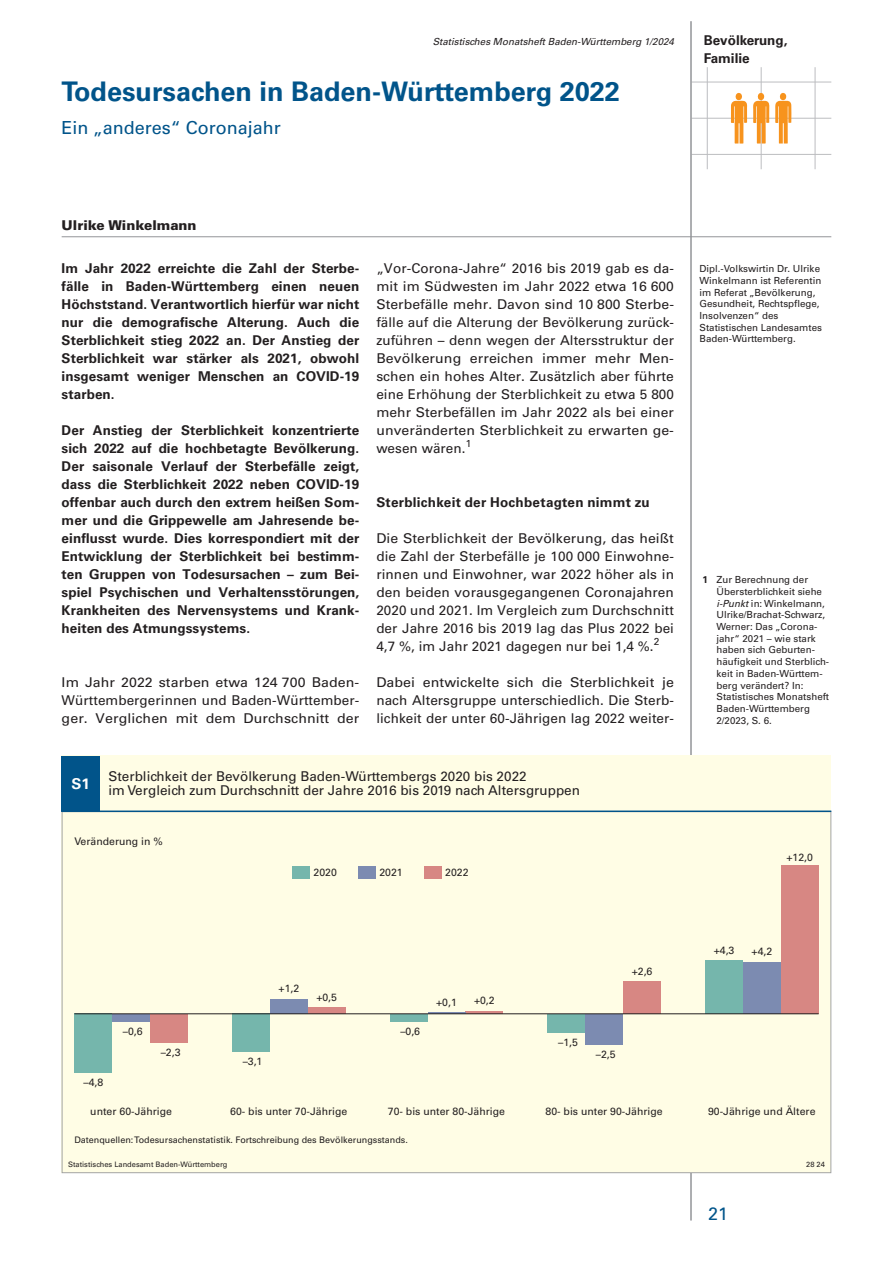
<style>
.page{position:relative;width:893px;height:1263px;background:#fff}
.page>*{position:absolute;margin:0;border:0;box-sizing:border-box;transform-origin:0 0}
.Beitragsüberschrift{font:700 27px "Univers";color:#01548a}
.Beitragsunterübersch{font:18px "Univers";color:#01548a}
.t1{font:700 15px "Univers";color:#fff}
.Kapitelanfang{font:700 13.5px/18px "Univers";letter-spacing:.005em;color:#231f20;text-align:justify}
.Fließtext{font:13.5px/18px "Univers";letter-spacing:.005em;color:#231f20;text-align:justify}
.Fließtext-2{font:13.5px/18px "Univers";letter-spacing:.005em;color:#231f20;text-align:justify;scale:1.04 1}
.Fließtext-3{font:13.5px/18px "Univers";letter-spacing:.005em;color:#231f20;text-align:justify;scale:1.05 1}
.Kapitelzwischenübers{font:700 13.5px "Univers";letter-spacing:.02em;color:#231f20}
.Kopfzeile_Beitragsth{font:700 13.5px/18px "Univers";color:#231f20}
.t2{font:900 13.5px "Univers";color:#231f20}
.t3{font:10.5px "Univers";color:#231f20}
.t4{font:9.75px/11.7px "Univers";color:#231f20}
.Kopfzeile_Ausgabe{font:italic 9.75px "Univers";color:#231f20}
.t5{font:9px "Univers";color:#231f20}
.t6{font:7.5px "Univers";color:#231f20}
.s1{font-weight:700}
.s2{font-style:italic}
</style>
<div class="page">
<hr style="left:691px;top:82px;width:140px;height:1px;background:#bcbdc0">
<hr style="left:691px;top:118px;width:140px;height:1px;background:#bcbdc0">
<hr style="left:691px;top:154px;width:140px;height:1px;background:#bcbdc0">
<hr style="left:707px;top:67px;width:1px;height:102px;background:#bcbdc0">
<hr style="left:761px;top:67px;width:1px;height:102px;background:#bcbdc0">
<hr style="left:815px;top:67px;width:1px;height:102px;background:#bcbdc0">
<svg style="left:731px;top:93px;width:16px;height:51px"></svg>
<svg style="left:775px;top:93px;width:16px;height:51px"></svg>
<svg style="left:753px;top:93px;width:16px;height:51px"></svg>
<hr style="left:62px;top:236px;width:769px;height:1px;background:#939598">
<hr style="left:691px;top:21px;width:1px;height:1199px;background:#939598">
<div style="left:62px;top:756px;width:769px;height:417px;background:#fffde5"></div>
<div style="left:62px;top:756px;width:38px;height:56px;background:#01548a"></div>
<svg style="left:62px;top:812px;width:769px;height:361px"></svg>
<div style="left:150px;top:1014px;width:38px;height:28px;background:#d78783"></div>
<div style="left:112px;top:1014px;width:38px;height:7px;background:#7c8bb1"></div>
<div style="left:74px;top:1014px;width:38px;height:59px;background:#75b6ac"></div>
<div style="left:308px;top:1007px;width:38px;height:7px;background:#d78783"></div>
<div style="left:270px;top:999px;width:38px;height:15px;background:#7c8bb1"></div>
<div style="left:232px;top:1014px;width:38px;height:38px;background:#75b6ac"></div>
<hr style="left:465px;top:1011px;width:38px;height:3px;background:#d78783">
<hr style="left:428px;top:1012px;width:37px;height:2px;background:#7c8bb1">
<div style="left:390px;top:1014px;width:38px;height:7px;background:#75b6ac"></div>
<div style="left:623px;top:982px;width:38px;height:32px;background:#d78783"></div>
<div style="left:585px;top:1014px;width:38px;height:31px;background:#7c8bb1"></div>
<div style="left:547px;top:1014px;width:38px;height:18px;background:#75b6ac"></div>
<div style="left:781px;top:865px;width:38px;height:149px;background:#d78783"></div>
<div style="left:743px;top:962px;width:38px;height:52px;background:#7c8bb1"></div>
<div style="left:705px;top:960px;width:38px;height:54px;background:#75b6ac"></div>
<hr style="left:74px;top:1013px;width:745px;height:1px;background:#231f20">
<hr style="left:62px;top:810px;width:769px;height:2px;background:#01548a">
<div style="left:424px;top:866px;width:17px;height:13px;background:#d78783"></div>
<div style="left:358px;top:866px;width:17px;height:13px;background:#7c8bb1"></div>
<div style="left:292px;top:866px;width:17px;height:13px;background:#75b6ac"></div>
<p class="Kopfzeile_Ausgabe" style="left:433px;top:35px;width:243px">Statistisches Monatsheft Baden-Württemberg 1/2024</p>
<p class="Kopfzeile_Beitragsth" style="left:704px;top:31px;width:85px">Bevölkerung,<br>Familie</p>
<p class="Beitragsüberschrift" style="left:62px;top:76px;width:560px">Todesursachen in Baden-Württemberg 2022</p>
<p class="Beitragsunterübersch" style="left:62px;top:117px;width:221px">Ein „anderes“ Coronajahr</p>
<p class="t2" style="left:62px;top:216px;width:136px">Ulrike Winkelmann</p>
<p class="Kapitelanfang" style="left:62px;top:259px;width:299px">Im Jahr 2022 erreichte die Zahl der Sterbe&shy;fälle in Baden-Württemberg einen neuen Höchststand. Verantwortlich hierfür war nicht nur die demografische Alterung. Auch die Sterblichkeit stieg 2022 an. Der Anstieg der Sterblichkeit war stärker als 2021, obwohl insgesamt weniger Menschen an COVID-19 starben.</p>
<p class="Kapitelanfang" style="left:62px;top:421px;width:299px">Der Anstieg der Sterblichkeit konzentrierte sich 2022 auf die hochbetagte Bevölkerung.<br>Der saisonale Verlauf der Sterbefälle zeigt, dass die Sterblichkeit 2022 neben COVID-19 offenbar auch durch den extrem heißen Som&shy;mer und die Grippewelle am Jahresende be&shy;einflusst wurde. Dies korrespondiert mit der Entwicklung der Sterblichkeit bei bestimm&shy;ten Gruppen von Todesursachen – zum Bei&shy;spiel Psychischen und Verhaltensstörungen, Krankheiten des Nervensystems und Krank&shy;heiten des Atmungssystems.</p>
<p class="Fließtext-3" style="left:62px;top:673px;width:285px">Im Jahr 2022 starben etwa 124 700 Baden-Württembergerinnen und Baden-Württember&shy;ger. Verglichen mit dem Durchschnitt der</p>
<p class="Fließtext" style="left:376px;top:259px;width:299px">„Vor-Corona-Jahre“ 2016 bis 2019 gab es da&shy;mit im Südwesten im Jahr 2022 etwa 16 600<br>Sterbefälle mehr. Davon sind 10 800 Sterbe&shy;fälle auf die Alterung der Bevölkerung zurück&shy;zuführen – denn wegen der Altersstruktur der Bevölkerung erreichen immer mehr Men&shy;schen ein hohes Alter. Zusätzlich aber führte eine Erhöhung der Sterblichkeit zu etwa 5 800 mehr Sterbefällen im Jahr 2022 als bei einer unveränderten Sterblichkeit zu erwarten ge&shy;wesen wären.<sup>1</sup></p>
<p class="Kapitelzwischenübers" style="left:376px;top:494px;width:275px">Sterblichkeit der Hochbetagten nimmt zu</p>
<p class="Fließtext-2" style="left:376px;top:529px;width:288px">Die Sterblichkeit der Bevölkerung, das heißt die Zahl der Sterbefälle je 100 000 Einwohne&shy;rinnen und Einwohner, war 2022 höher als in den beiden vorausgegangenen Coronajahren 2020 und 2021. Im Vergleich zum Durchschnitt der Jahre 2016 bis 2019 lag das Plus 2022 bei 4,7 %, im Jahr 2021 dagegen nur bei 1,4 %.<sup>2</sup></p>
<p class="Fließtext-3" style="left:376px;top:673px;width:285px">Dabei entwickelte sich die Sterblichkeit je nach Altersgruppe unterschiedlich. Die Sterb&shy;lichkeit der unter 60-Jährigen lag 2022 weiter-</p>
<p class="t1" style="left:72px;top:775px;width:20px">S1</p>
<p class="Fließtext" style="left:108px;top:769px;width:473px;line-height:14.2px">Sterblichkeit der Bevölkerung Baden-Württembergs 2020 bis 2022<br>im Vergleich zum Durchschnitt der Jahre 2016 bis 2019 nach Altersgruppen</p>
<p class="t3" style="left:74px;top:835px;width:90px">Veränderung in %</p>
<p class="t3" style="left:313px;top:866px;width:25px">2020</p>
<p class="t3" style="left:379px;top:866px;width:25px">2021</p>
<p class="t3" style="left:445px;top:866px;width:25px">2022</p>
<p class="t4" style="left:699px;top:263px;width:124px">Dipl.-Volkswirtin Dr. Ulrike<br>Winkelmann ist Referentin im Referat „Bevölkerung,<br>Gesundheit, Rechtspflege,<br>Insolvenzen“ des<br>Statistischen Landesamtes<br>Baden-Württemberg.</p>
<p class="t4" style="left:716px;top:574px;width:114px;text-indent:-14px"><span class="s1">1</span> Zur Berechnung der<br>Übersterblichkeit siehe <span class="s2">i-Punkt</span> in: Winkelmann,<br>Ulrike/Brachat-Schwarz,<br>Werner: Das „Corona&shy;jahr“ 2021 – wie stark haben sich Geburten&shy;häufigkeit und Sterblich&shy;keit in Baden-Württem&shy;berg verändert? In:<br>Statistisches Monatsheft<br>Baden-Württemberg<br>2/2023, S. 6.</p>
<p class="t3" style="left:786px;top:851px;width:28px">+12,0</p>
<p class="t3" style="left:84px;top:1076px;width:21px">–4,8</p>
<p class="t3" style="left:123px;top:1024px;width:21px">–0,6</p>
<p class="t3" style="left:161px;top:1045px;width:21px">–2,3</p>
<p class="t3" style="left:279px;top:982px;width:22px">+1,2</p>
<p class="t3" style="left:316px;top:991px;width:22px">+0,5</p>
<p class="t3" style="left:243px;top:1055px;width:21px">–3,1</p>
<p class="t3" style="left:400px;top:1024px;width:21px">–0,6</p>
<p class="t3" style="left:436px;top:996px;width:22px">+0,1</p>
<p class="t3" style="left:474px;top:994px;width:22px">+0,2</p>
<p class="t3" style="left:632px;top:965px;width:22px">+2,6</p>
<p class="t3" style="left:558px;top:1036px;width:21px">–1,5</p>
<p class="t3" style="left:596px;top:1048px;width:21px">–2,5</p>
<p class="t3" style="left:714px;top:944px;width:22px">+4,3</p>
<p class="t3" style="left:752px;top:945px;width:22px">+4,2</p>
<p class="t3" style="left:90px;top:1105px;width:83px">unter 60-Jährige</p>
<p class="t3" style="left:230px;top:1105px;width:119px">60- bis unter 70-Jährige</p>
<p class="t3" style="left:388px;top:1105px;width:119px">70- bis unter 80-Jährige</p>
<p class="t3" style="left:545px;top:1105px;width:119px">80- bis unter 90-Jährige</p>
<p class="t3" style="left:708px;top:1105px;width:109px">90-Jährige und Ältere</p>
<p class="t5" style="left:74px;top:1135px;width:335px">Datenquellen: Todesursachenstatistik. Fortschreibung des Bevölkerungsstands.</p>
<p class="t6" style="left:68px;top:1160px;width:161px">Statistisches Landesamt Baden-Württemberg</p>
<p class="t6" style="left:806px;top:1160px;width:20px">28 24</p>
<p class="Beitragsunterübersch" style="left:708px;top:1203px;width:22px">21</p>
</div>
